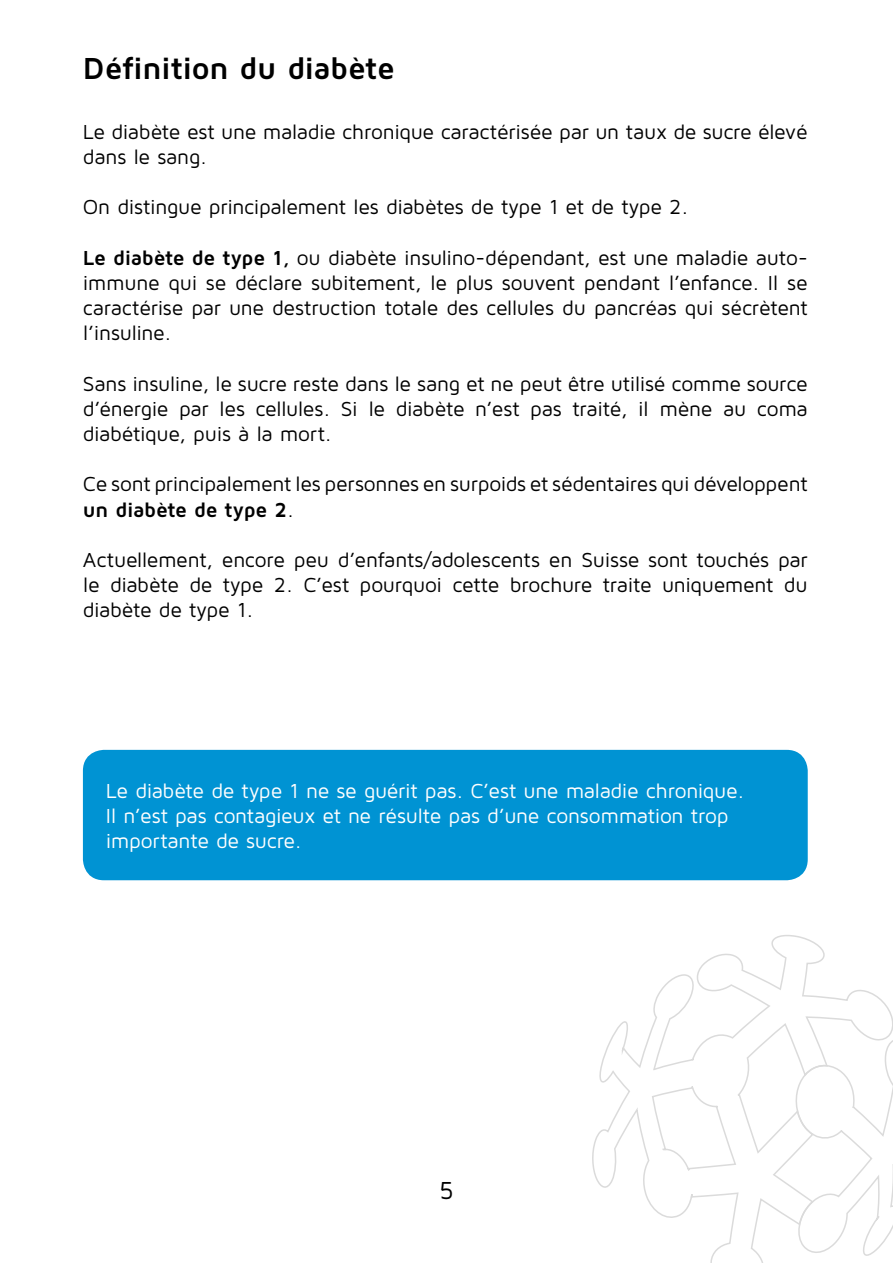
<style>
.page{position:relative;width:893px;height:1263px;background:#fff}
.page>*{position:absolute;margin:0;border:0;box-sizing:border-box;transform-origin:0 0}
.t1{font:700 31.5px "Maven Pro";letter-spacing:-.015em;color:#000}
.t2{font:25.5px "Maven Pro";color:#000}
.t3{font:21px/25.2px "Maven Pro";letter-spacing:-.015em;color:#000;text-align:justify}
.t4{font:21px/25.2px "Maven Pro";letter-spacing:-.015em;color:#fff}
.s1{font-weight:700}
</style>
<div class="page">
<svg style="left:592px;top:935px;width:301px;height:328px"></svg>
<div style="left:86px;top:753px;width:719px;height:124px;background:#0093d3;border-radius:18px"></div>
<div style="left:83px;top:750px;width:725px;height:130px;border:6px solid #0093d3;border-radius:18px"></div>
<h1 class="t1" style="left:83px;top:48px;width:313px">Définition du diabète</h1>
<p class="t3" style="left:83px;top:118px;width:726px">Le diabète est une maladie chronique caractérisée par un taux de sucre élevé dans le sang.</p>
<p class="t3" style="left:83px;top:194px;width:607px">On distingue principalement les diabètes de type 1 et de type 2.</p>
<p class="t3" style="left:83px;top:244px;width:726px"><span class="s1">Le diabète de type 1,</span> ou diabète insulino-dépendant, est une maladie auto&shy;immune qui se déclare subitement, le plus souvent pendant l’enfance. Il se caractérise par une destruction totale des cellules du pancréas qui sécrètent l’insuline.</p>
<p class="t3" style="left:83px;top:370px;width:726px">Sans insuline, le sucre reste dans le sang et ne peut être utilisé comme source d’énergie par les cellules. Si le diabète n’est pas traité, il mène au coma diabétique, puis à la mort.</p>
<p class="t3" style="left:83px;top:471px;width:726px">Ce sont principalement les personnes en surpoids et sédentaires qui développent <span class="s1">un diabète de type 2</span>.</p>
<p class="t3" style="left:83px;top:546px;width:726px">Actuellement, encore peu d’enfants/adolescents en Suisse sont touchés par le diabète de type 2. C’est pourquoi cette brochure traite uniquement du diabète de type 1.</p>
<p class="t4" style="left:106px;top:777px;width:640px">Le diabète de type 1 ne se guérit pas. C’est une maladie chronique.<br>Il n’est pas contagieux et ne résulte pas d’une consommation trop importante de sucre.</p>
<p class="t2" style="left:439px;top:1174px;width:16px">5</p>
</div>
